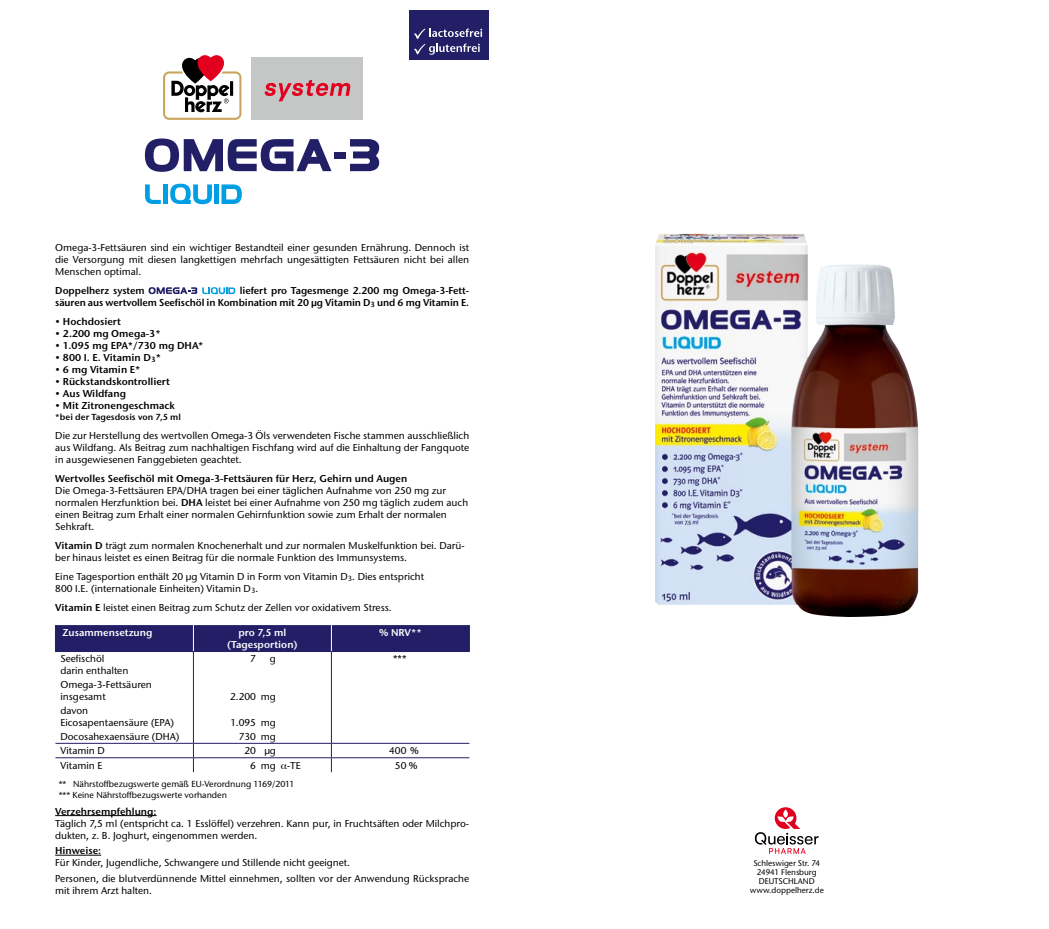
<style>
.page{position:relative;width:1049px;height:929px;background:#fff}
.page>*{position:absolute;margin:0;border:0;box-sizing:border-box;transform-origin:0 0}
.t1{font:500 10px/12px "Stone Sans ITC Pro";color:#000}
.t2{font:600 10px/12px "Stone Sans ITC Pro";color:#000;text-align:right}
.t3{font:600 10px/12px "Stone Sans ITC Pro";color:#fff;text-align:center}
.t4{font:500 8.75px/10.5px "Stone Sans ITC Pro";color:#000}
.t5{font:600 8.75px "Stone Sans ITC Pro";color:#000}
.t6{font:500 8.25px/8.9px "Stone Sans ITC Pro";letter-spacing:-.005em;color:#000;text-align:center}
.s1{font-weight:600}
</style>
<div class="page">
<div style="left:252px;top:57px;width:111px;height:63px;background:#c5c6c6"></div>
<svg style="left:264px;top:80px;width:87px;height:21px"></svg>
<svg style="left:163px;top:55px;width:79px;height:65px"></svg>
<svg style="left:145px;top:138px;width:186px;height:34px"></svg>
<div style="left:334px;top:152px;width:12px;height:7px;background:#221f67"></div>
<svg style="left:350px;top:139px;width:29px;height:32px"></svg>
<svg style="left:145px;top:184px;width:16px;height:20px"></svg>
<div style="left:163px;top:184px;width:5px;height:20px;background:#009ee3"></div>
<div style="left:214px;top:184px;width:5px;height:20px;background:#009ee3"></div>
<svg style="left:170px;top:184px;width:42px;height:20px"></svg>
<svg style="left:221px;top:184px;width:21px;height:20px"></svg>
<svg style="left:149px;top:287px;width:86px;height:7px"></svg>
<div style="left:55px;top:625px;width:415px;height:26px;background:#221f67"></div>
<hr style="left:55px;top:651px;width:138px;height:1px;background:#221f67">
<hr style="left:193px;top:651px;width:1px;height:92px;background:#221f67">
<hr style="left:193px;top:651px;width:138px;height:1px;background:#221f67">
<hr style="left:331px;top:651px;width:1px;height:92px;background:#221f67">
<hr style="left:331px;top:651px;width:139px;height:1px;background:#221f67">
<hr style="left:55px;top:743px;width:138px;height:1px;background:#221f67">
<hr style="left:193px;top:743px;width:138px;height:1px;background:#221f67">
<hr style="left:331px;top:743px;width:138px;height:1px;background:#221f67">
<hr style="left:55px;top:757px;width:138px;height:1px;background:#221f67">
<svg style="left:193px;top:743px;width:1px;height:29px"></svg>
<hr style="left:193px;top:757px;width:138px;height:1px;background:#221f67">
<svg style="left:331px;top:743px;width:1px;height:29px"></svg>
<hr style="left:331px;top:757px;width:138px;height:1px;background:#221f67">
<hr style="left:55px;top:815px;width:102px;height:1px;background:#000">
<hr style="left:55px;top:854px;width:46px;height:1px;background:#000">
<div style="left:409px;top:11px;width:80px;height:49px;background:#221f67"></div>
<svg style="left:414px;top:29px;width:68px;height:26px"></svg>
<img style="left:655px;top:234px;width:263px;height:383px">
<svg style="left:755px;top:807px;width:64px;height:46px"></svg>
<p class="t1" style="left:55px;top:241px;width:415px;text-align:justify">Omega-3-Fettsäuren sind ein wichtiger Bestandteil einer gesunden Ernährung. Dennoch ist die Versorgung mit diesen langkettigen mehrfach ungesättigten Fettsäuren nicht bei allen Menschen optimal.</p>
<p class="t2" style="left:55px;top:284px;width:91px">Doppelherz system</p>
<p class="t2" style="left:55px;top:284px;width:415px">liefert pro Tagesmenge 2.200 mg Omega-3-Fett-<br>säuren aus wertvollem Seefischöl in Kombination mit 20 µg Vitamin D<sub>3</sub> und 6 mg Vitamin E.</p>
<p class="t2" style="left:55px;top:315px;width:67px">• Hochdosiert</p>
<p class="t2" style="left:55px;top:327px;width:107px">• 2.200 mg Omega-3*</p>
<p class="t2" style="left:55px;top:339px;width:150px">• 1.095 mg EPA*/730 mg DHA*</p>
<p class="t2" style="left:55px;top:351px;width:107px">• 800 I. E. Vitamin D<sub>3</sub>*</p>
<p class="t2" style="left:55px;top:363px;width:87px">• 6 mg Vitamin E*</p>
<p class="t2" style="left:55px;top:375px;width:116px">• Rückstandskontrolliert</p>
<p class="t2" style="left:55px;top:387px;width:72px">• Aus Wildfang</p>
<p class="t2" style="left:55px;top:399px;width:121px">• Mit Zitronengeschmack</p>
<p class="t5" style="left:55px;top:411px;width:127px">*bei der Tagesdosis von 7,5 ml</p>
<p class="t1" style="left:55px;top:429px;width:415px;text-align:justify">Die zur Herstellung des wertvollen Omega-3 Öls verwendeten Fische stammen ausschließlich aus Wildfang. Als Beitrag zum nachhaltigen Fischfang wird auf die Einhaltung der Fangquote in ausgewiesenen Fanggebieten geachtet.</p>
<p class="t2" style="left:55px;top:472px;width:353px">Wertvolles Seefischöl mit Omega-3-Fettsäuren für Herz, Gehirn und Augen</p>
<p class="t1" style="left:55px;top:484px;width:414px">Die Omega-3-Fettsäuren EPA/DHA tragen bei einer täglichen Aufnahme von 250 mg zur normalen Herzfunktion bei. <span class="s1">DHA</span> leistet bei einer Aufnahme von 250 mg täglich zudem auch einen Beitrag zum Erhalt einer normalen Gehirnfunktion sowie zum Erhalt der normalen Sehkraft.</p>
<p class="t1" style="left:55px;top:539px;width:411px"><span class="s1">Vitamin D</span> trägt zum normalen Knochenerhalt und zur normalen Muskelfunktion bei. Darü&shy;ber hinaus leistet es einen Beitrag für die normale Funktion des Immunsystems.</p>
<p class="t1" style="left:55px;top:570px;width:370px">Eine Tagesportion enthält 20 µg Vitamin D in Form von Vitamin D<sub>3</sub>. Dies entspricht<br>800 I.E. (internationale Einheiten) Vitamin D<sub>3</sub>.</p>
<p class="t1" style="left:55px;top:601px;width:338px"><span class="s1">Vitamin E</span> leistet einen Beitrag zum Schutz der Zellen vor oxidativem Stress.</p>
<p class="t3" style="left:63px;top:626px;width:91px">Zusammensetzung</p>
<p class="t3" style="left:227px;top:626px;width:72px">pro 7,5 ml (Tagesportion)</p>
<p class="t3" style="left:379px;top:626px;width:44px">% NRV**</p>
<p class="t1" style="left:60px;top:652px;width:69px">Seefischöl darin enthalten</p>
<p class="t1" style="left:60px;top:678px;width:93px">Omega-3-Fettsäuren insgesamt</p>
<p class="t1" style="left:60px;top:704px;width:115px">davon<br>Eicosapentaensäure (EPA)</p>
<p class="t1" style="left:60px;top:730px;width:120px">Docosahexaensäure (DHA)</p>
<p class="t1" style="left:250px;top:652px;width:7px">7</p>
<p class="t1" style="left:270px;top:652px;width:7px">g</p>
<p class="t1" style="left:230px;top:690px;width:47px">2.200 mg</p>
<p class="t1" style="left:231px;top:715px;width:47px;line-height:13.8px;text-align:right">1.095 mg<br>730 mg</p>
<p class="t1" style="left:393px;top:652px;width:15px">***</p>
<p class="t1" style="left:60px;top:744px;width:46px">Vitamin D</p>
<p class="t1" style="left:244px;top:744px;width:33px">20 µg</p>
<p class="t1" style="left:389px;top:744px;width:31px">400 %</p>
<p class="t1" style="left:60px;top:759px;width:44px">Vitamin E</p>
<p class="t1" style="left:250px;top:759px;width:52px">6 mg -TE</p>
<p class="t1" style="left:395px;top:759px;width:24px">50%</p>
<p class="t4" style="left:59px;top:778px;width:237px">** Nährstoffbezugswerte gemäß EU-Verordnung 1169/2011 *** Keine Nährstoffbezugswerte vorhanden</p>
<p class="t2" style="left:55px;top:805px;width:103px">Verzehrsempfehlung:</p>
<p class="t1" style="left:55px;top:816px;width:415px">Täglich 7,5 ml (entspricht ca. 1 Esslöffel) verzehren. Kann pur, in Fruchtsäften oder Milchpro&shy;dukten, z. B. Joghurt, eingenommen werden.</p>
<p class="t2" style="left:55px;top:844px;width:48px">Hinweise:</p>
<p class="t1" style="left:55px;top:854px;width:415px;line-height:15.5px">Für Kinder, Jugendliche, Schwangere und Stillende nicht geeignet.<br>Personen, die blutverdünnende Mittel einnehmen, sollten vor der Anwendung Rücksprache</p>
<p class="t1" style="left:55px;top:884px;width:98px">mit ihrem Arzt halten.</p>
<p class="t6" style="left:750px;top:858px;width:76px">Schleswiger Str. 74<br>24941 Flensburg<br>DEUTSCHLAND www.doppelherz.de</p>
</div>
